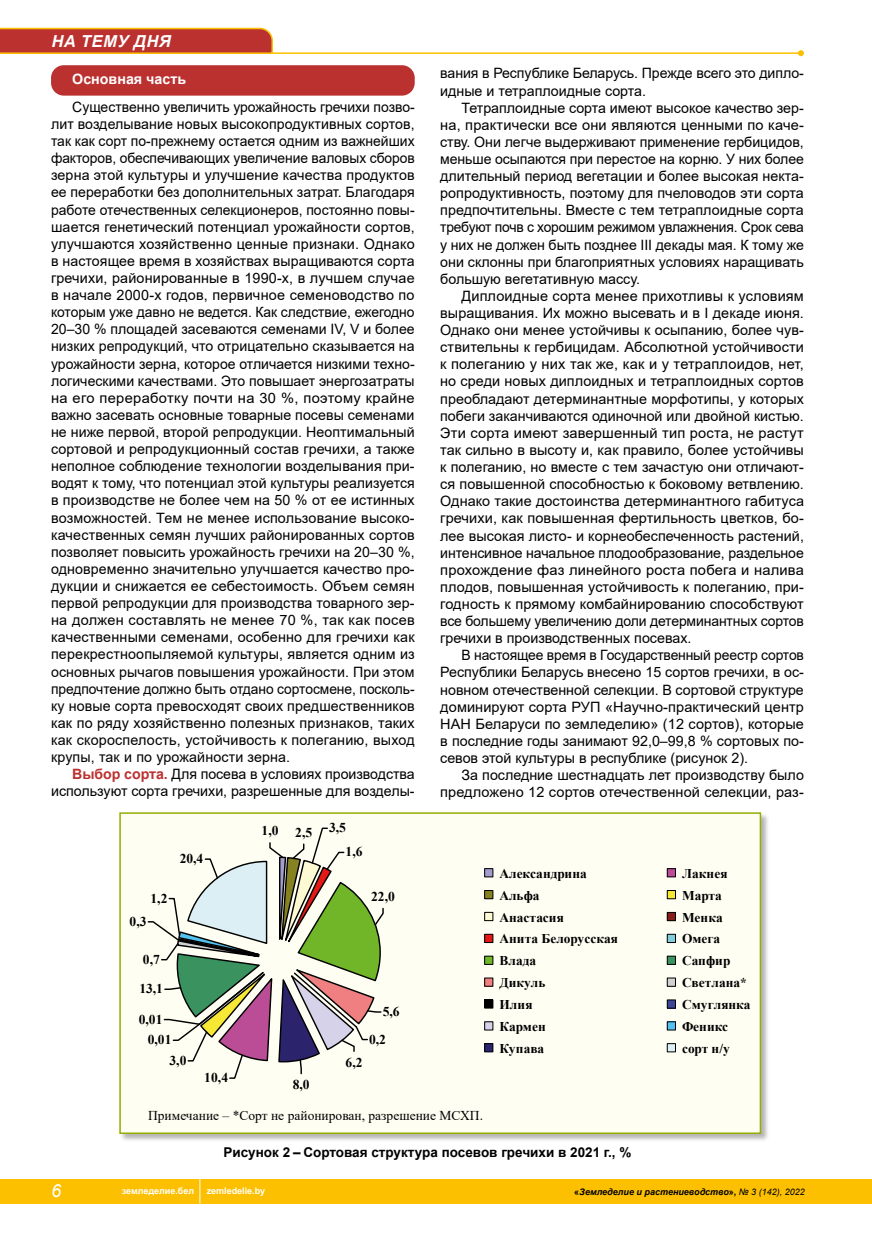
<style>
.page{position:relative;width:872px;height:1234px;background:#fff}
.page>*{position:absolute;margin:0;border:0;box-sizing:border-box;transform-origin:0 0}
.t1{font:italic 18px "Arial";color:#fff}
.t2{font:italic 700 16.5px "Arial";letter-spacing:.035em;color:#fff}
.t3{font:14.25px/17.1px "Arial";color:#000;text-align:justify}
.t4{font:700 14.25px "Arial";color:#fff}
.t5{font:700 13.5px/27.6px "Times New Roman";color:#000}
.t6{font:700 13.5px "Arial";color:#000}
.t7{font:13.5px "Times New Roman";color:#000}
.t8{font:700 13.35px/21.9px "Times New Roman";color:#000}
.t9{font:italic 700 9px "Arial";color:#000}
.t10{font:700 9px "Arial";color:#fff}
.s1{font-weight:700;color:#bb312f}
.s2{font-style:normal}
.s3{font-weight:400}
</style>
<div class="page">
<div style="left:0;top:1178px;width:872px;height:25px;background:#fcc000"></div>
<hr style="left:0;top:52px;width:801px;height:2px;background:#fcc000">
<svg style="left:798px;top:50px;width:6px;height:6px"></svg>
<svg style="left:199px;top:1178px;width:1px;height:25px"></svg>
<svg style="left:0;top:27px;width:274px;height:27px;background:#c44931"></svg>
<div style="left:51px;top:65px;width:364px;height:31px;background:#bb312f;border-radius:13px"></div>
<div style="left:119px;top:811px;width:651px;height:331px;background:#000;opacity:.3"></div>
<div style="left:120px;top:812px;width:640px;height:320px;background:#fffef3"></div>
<svg style="left:147px;top:827px;width:237px;height:252px"></svg>
<div style="left:484px;top:868px;width:9px;height:8px;background:#a39dce"></div>
<div style="left:484px;top:868px;width:9px;height:9px;border:1px solid #000"></div>
<div style="left:484px;top:890px;width:9px;height:8px;background:#868221"></div>
<div style="left:484px;top:889px;width:9px;height:10px;border:1px solid #000"></div>
<div style="left:484px;top:912px;width:9px;height:8px;background:#fdf9d3"></div>
<div style="left:484px;top:911px;width:9px;height:9px;border:1px solid #000"></div>
<div style="left:484px;top:934px;width:9px;height:8px;background:#e41915"></div>
<div style="left:484px;top:933px;width:9px;height:9px;border:1px solid #000"></div>
<div style="left:484px;top:955px;width:9px;height:9px;background:#71b628"></div>
<div style="left:484px;top:955px;width:9px;height:9px;border:1px solid #000"></div>
<div style="left:484px;top:977px;width:9px;height:9px;background:#ef7f81"></div>
<div style="left:484px;top:977px;width:9px;height:9px;border:1px solid #000"></div>
<div style="left:484px;top:999px;width:9px;height:8px;background:#000"></div>
<div style="left:484px;top:999px;width:9px;height:9px;border:1px solid #000"></div>
<div style="left:484px;top:1021px;width:9px;height:8px;background:#d6d2ea"></div>
<div style="left:484px;top:1021px;width:9px;height:9px;border:1px solid #000"></div>
<svg style="left:486px;top:1044px;width:5px;height:6px"></svg>
<div style="left:484px;top:1042px;width:9px;height:10px;border:1px solid #000"></div>
<div style="left:667px;top:868px;width:8px;height:8px;background:#bb4d97"></div>
<div style="left:667px;top:868px;width:9px;height:9px;border:1px solid #000"></div>
<div style="left:667px;top:890px;width:8px;height:8px;background:#f6e835"></div>
<div style="left:667px;top:889px;width:9px;height:10px;border:1px solid #000"></div>
<div style="left:667px;top:912px;width:8px;height:8px;background:#841e18"></div>
<div style="left:667px;top:911px;width:9px;height:9px;border:1px solid #000"></div>
<div style="left:667px;top:934px;width:8px;height:8px;background:#82cddb"></div>
<div style="left:667px;top:933px;width:9px;height:9px;border:1px solid #000"></div>
<div style="left:667px;top:955px;width:8px;height:9px;background:#3a935e"></div>
<div style="left:667px;top:955px;width:9px;height:9px;border:1px solid #000"></div>
<div style="left:667px;top:977px;width:8px;height:9px;background:#d0d1d1"></div>
<div style="left:667px;top:977px;width:9px;height:9px;border:1px solid #000"></div>
<div style="left:667px;top:999px;width:8px;height:8px;background:#3d4597"></div>
<div style="left:667px;top:999px;width:9px;height:9px;border:1px solid #000"></div>
<div style="left:667px;top:1021px;width:8px;height:8px;background:#53c1ed"></div>
<div style="left:667px;top:1021px;width:9px;height:9px;border:1px solid #000"></div>
<svg style="left:669px;top:1044px;width:5px;height:6px"></svg>
<div style="left:667px;top:1042px;width:9px;height:10px;border:1px solid #000"></div>
<div style="left:119px;top:812px;width:642px;height:321px;border:2px solid #94ad03"></div>
<p class="t2" style="left:51px;top:30px;width:121px">НА ТЕМУ ДНЯ</p>
<p class="t4" style="left:72px;top:69px;width:115px">Основная часть</p>
<p class="t3" style="left:51px;top:98px;width:365px;text-indent:21px">Существенно увеличить урожайность гречихи позво&shy;лит возделывание новых высокопродуктивных сортов, так как сорт по-прежнему остается одним из важнейших факторов, обеспечивающих увеличение валовых сборов зерна этой культуры и улучшение качества продуктов ее переработки без дополнительных затрат. Благодаря работе отечественных селекционеров, постоянно повы&shy;шается генетический потенциал урожайности сортов, улучшаются хозяйственно ценные признаки. Однако в настоящее время в хозяйствах выращиваются сорта гречихи, районированные в 1990-х, в лучшем случае в начале 2000-х годов, первичное семеноводство по которым уже давно не ведется. Как следствие, ежегодно 20–30 % площадей засеваются семенами IV, V и более низких репродукций, что отрицательно сказывается на урожайности зерна, которое отличается низкими техно&shy;логическими качествами. Это повышает энергозатраты на его переработку почти на 30 %, поэтому крайне важно засевать основные товарные посевы семенами не ниже первой, второй репродукции. Неоптимальный сортовой и репродукционный состав гречихи, а также неполное соблюдение технологии возделывания при&shy;водят к тому, что потенциал этой культуры реализуется в производстве не более чем на 50 % от ее истинных возможностей. Тем не менее использование высоко&shy;качественных семян лучших районированных сортов позволяет повысить урожайность гречихи на 20–30 %, одновременно значительно улучшается качество про&shy;дукции и снижается ее себестоимость. Объем семян первой репродукции для производства товарного зер&shy;на должен составлять не менее 70 %, так как посев качественными семенами, особенно для гречихи как перекрестноопыляемой культуры, является одним из основных рычагов повышения урожайности. При этом предпочтение должно быть отдано сортосмене, посколь&shy;ку новые сорта превосходят своих предшественников как по ряду хозяйственно полезных признаков, таких как скороспелость, устойчивость к полеганию, выход крупы, так и по урожайности зерна.</p>
<p class="t3" style="left:51px;top:765px;width:365px;text-align:right"><span class="s1">Выбор сорта.</span> Для посева в условиях производства используют сорта гречихи, разрешенные для возделы-</p>
<p class="t5" style="left:180px;top:844px;width:25px">20,4</p>
<p class="t5" style="left:150px;top:883px;width:18px">1,2</p>
<p class="t5" style="left:130px;top:906px;width:19px">0,3</p>
<p class="t5" style="left:143px;top:944px;width:18px">0,7</p>
<p class="t5" style="left:139px;top:974px;width:25px">13,1</p>
<p class="t5" style="left:148px;top:1007px;width:25px;line-height:20.7px;text-indent:-9px">0,01<br>0,01</p>
<p class="t5" style="left:169px;top:1045px;width:19px">3,0</p>
<p class="t5" style="left:204px;top:1063px;width:25px">10,4</p>
<p class="t5" style="left:345px;top:819px;width:19px;line-height:21px;text-indent:-84px">1,0 2,5 3,5<br>1,6</p>
<p class="t5" style="left:371px;top:882px;width:25px">22,0</p>
<p class="t5" style="left:369px;top:996px;width:32px;text-indent:14px">5,6<br>0,2</p>
<p class="t5" style="left:293px;top:1070px;width:18px">8,0</p>
<p class="t5" style="left:345px;top:1047px;width:19px">6,2</p>
<p class="t3" style="left:440px;top:65px;width:365px">вания в Республике Беларусь. Прежде всего это дипло&shy;идные и тетраплоидные сорта.</p>
<p class="t3" style="left:440px;top:99px;width:365px;text-indent:21px">Тетраплоидные сорта имеют высокое качество зер&shy;на, практически все они являются ценными по каче&shy;ству. Они легче выдерживают применение гербицидов, меньше осыпаются при перестое на корню. У них более длительный период вегетации и более высокая некта&shy;ропродуктивность, поэтому для пчеловодов эти сорта предпочтительны. Вместе с тем тетраплоидные сорта требуют почв с хорошим режимом увлажнения. Срок сева у них не должен быть позднее III декады мая. К тому же они склонны при благоприятных условиях наращивать большую вегетативную массу.</p>
<p class="t3" style="left:440px;top:287px;width:365px;text-indent:21px">Диплоидные сорта менее прихотливы к условиям выращивания. Их можно высевать и в I декаде июня.<br>Однако они менее устойчивы к осыпанию, более чув&shy;ствительны к гербицидам. Абсолютной устойчивости к полеганию у них так же, как и у тетраплоидов, нет, но среди новых диплоидных и тетраплоидных сортов преобладают детерминантные морфотипы, у которых побеги заканчиваются одиночной или двойной кистью.<br>Эти сорта имеют завершенный тип роста, не растут так сильно в высоту и, как правило, более устойчивы к полеганию, но вместе с тем зачастую они отличают&shy;ся повышенной способностью к боковому ветвлению.<br>Однако такие достоинства детерминантного габитуса гречихи, как повышенная фертильность цветков, бо&shy;лее высокая листо- и корнеобеспеченность растений, интенсивное начальное плодообразование, раздельное прохождение фаз линейного роста побега и налива плодов, повышенная устойчивость к полеганию, при&shy;годность к прямому комбайнированию способствуют все большему увеличению доли детерминантных сортов гречихи в производственных посевах.</p>
<p class="t3" style="left:440px;top:646px;width:365px;text-indent:21px">В настоящее время в Государственный реестр сортов Республики Беларусь внесено 15 сортов гречихи, в ос&shy;новном отечественной селекции. В сортовой структуре доминируют сорта РУП «Научно-практический центр НАН Беларуси по земледелию» (12 сортов), которые в последние годы занимают 92,0–99,8 % сортовых по&shy;севов этой культуры в республике (рисунок 2).</p>
<p class="t3" style="left:440px;top:766px;width:365px;text-align:right">За последние шестнадцать лет производству было предложено 12 сортов отечественной селекции, раз-</p>
<p class="t8" style="left:499px;top:861px;width:120px">Александрина<br>Альфа<br>Анастасия<br>Анита Белорусская<br>Влада<br>Дикуль<br>Илия<br>Кармен<br>Купава</p>
<p class="t8" style="left:682px;top:861px;width:70px">Лакнея<br>Марта<br>Менка<br>Омега<br>Сапфир<br>Светлана*<br>Смуглянка<br>Феникс сорт н/у</p>
<p class="t7" style="left:148px;top:1105px;width:336px">Примечание – *Сорт не районирован, разрешение МСХП.</p>
<p class="t6" style="left:223px;top:1141px;width:409px">Рисунок 2 – Сортовая структура посевов гречихи в 2021 г., %</p>
<p class="t1" style="left:51px;top:1178px;width:12px">6</p>
<p class="t10" style="left:122px;top:1184px;width:74px">земледелие.бел</p>
<p class="t10" style="left:207px;top:1184px;width:60px">zemledelie.by</p>
<p class="t9" style="left:574px;top:1185px;width:232px"><span class="s2">«</span>Земледелие и растениеводство<span class="s2">»,</span> <span class="s3">№ 3 (142), 2022</span></p>
</div>
